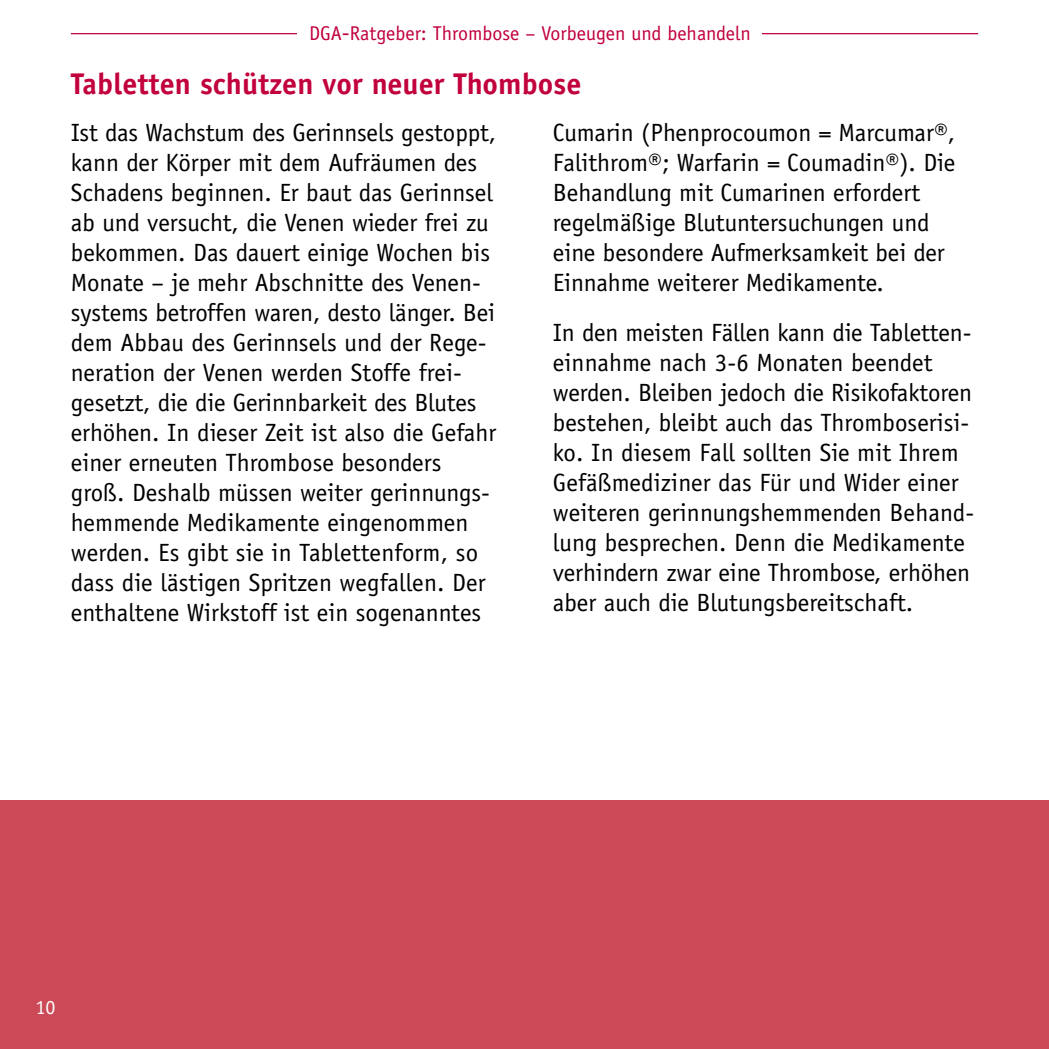
<style>
.page{position:relative;width:1049px;height:1049px;background:#fff}
.page>*{position:absolute;margin:0;border:0;box-sizing:border-box;transform-origin:0 0}
.t1{font:700 30px "Officina Sans LT";letter-spacing:.005em;color:#c1003c}
.t2{font:25px/30px "Officina Sans LT";color:#000}
.t3{font:20px "Officina Sans LT";color:#c1003c}
.t4{font:20px "Officina Sans LT";color:#fff}
.s1{font-size:22.5px}
</style>
<div class="page">
<hr style="left:71px;top:33px;width:907px;height:1px;background:#c1003c">
<div style="left:297px;top:23px;width:464px;height:36px;background:#fff"></div>
<div style="left:524px;top:32px;width:13px;height:6px;border:5px solid #fff"></div>
<div style="left:0;top:801px;width:1049px;height:248px;background:#cc4957"></div>
<p class="t3" style="left:309px;top:22px;width:443px">DGA<span class="s1">-</span>Ratgeber: Thrombose – Vorbeugen und behandeln</p>
<p class="t1" style="left:71px;top:66px;width:512px">Tabletten schützen vor neuer Thombose</p>
<p class="t2" style="left:71px;top:118px;width:427px">Ist das Wachstum des Gerinnsels gestoppt, kann der Körper mit dem Aufräumen des Schadens beginnen. Er baut das Gerinnsel ab und versucht, die Venen wieder frei zu bekommen. Das dauert einige Wochen bis Monate – je mehr Abschnitte des Venen&shy;systems betroffen waren, desto länger. Bei dem Abbau des Gerinnsels und der Rege&shy;neration der Venen werden Stoffe frei&shy;gesetzt, die die Gerinnbarkeit des Blutes erhöhen. In dieser Zeit ist also die Gefahr einer erneuten Thrombose besonders groß. Deshalb müssen weiter gerinnungs&shy;hemmende Medikamente eingenommen werden. Es gibt sie in Tablettenform, so dass die lästigen Spritzen wegfallen. Der enthaltene Wirkstoff ist ein sogenanntes</p>
<p class="t2" style="left:553px;top:118px;width:404px">Cumarin (Phenprocoumon = Marcumar®, Falithrom®; Warfarin = Coumadin®). Die Behandlung mit Cumarinen erfordert regelmäßige Blutuntersuchungen und eine besondere Aufmerksamkeit bei der Einnahme weiterer Medikamente.</p>
<p class="t2" style="left:553px;top:318px;width:423px">In den meisten Fällen kann die Tabletten&shy;einnahme nach 3-6 Monaten beendet werden. Bleiben jedoch die Risikofaktoren bestehen, bleibt auch das Thromboserisi&shy;ko. In diesem Fall sollten Sie mit Ihrem Gefäßmediziner das Für und Wider einer weiteren gerinnungshemmenden Behand&shy;lung besprechen. Denn die Medikamente verhindern zwar eine Thrombose, erhöhen aber auch die Blutungsbereitschaft.</p>
<p class="t4" style="left:35px;top:996px;width:21px">10</p>
</div>
